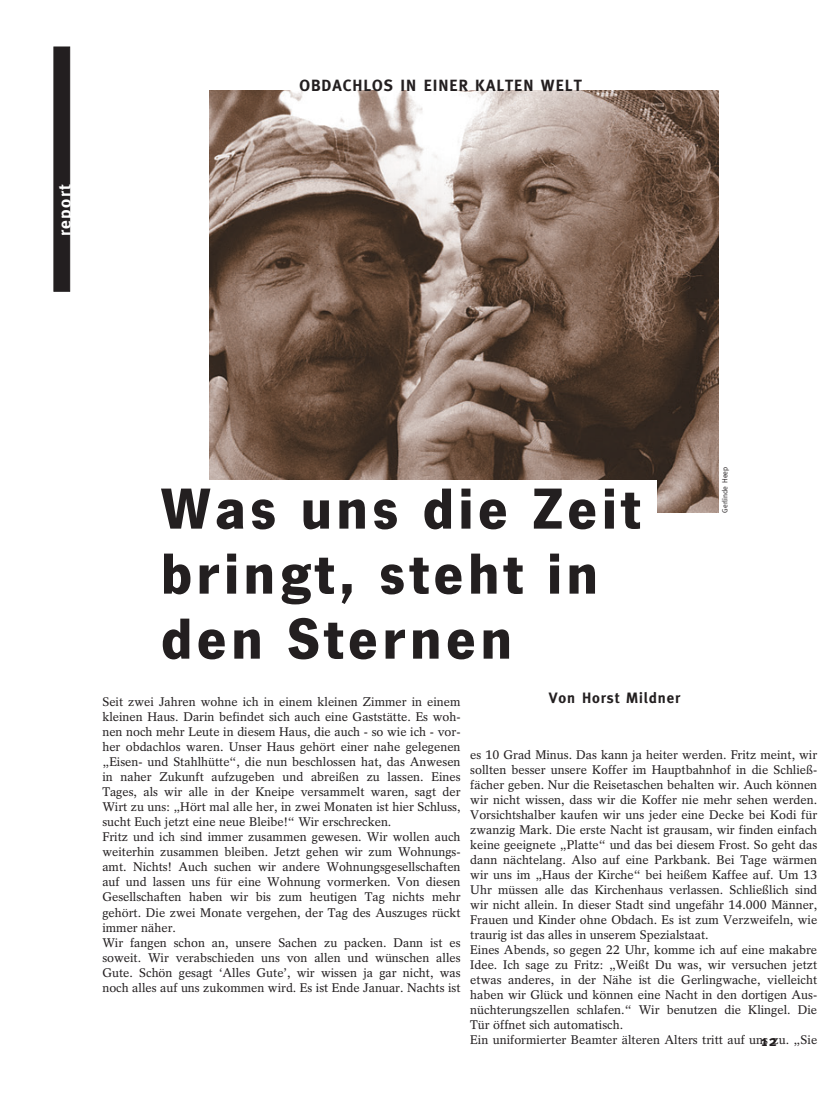
<style>
.page{position:relative;width:833px;height:1099px;background:#fff}
.page>*{position:absolute;margin:0;border:0;box-sizing:border-box;transform-origin:0 0}
.t1{font:700 60px/65px "News Got T";letter-spacing:.075em;color:#231f20}
.t2{font:700 17.5px "Meta";color:#fff}
.t3{font:700 16.25px "Meta";letter-spacing:.06em;color:#231f20}
.t4{font:700 15px "Meta";letter-spacing:.06em;color:#231f20}
.t5{font:12.5px/15px "Rotation";color:#231f20}
.t6{font:7.5px "Meta";letter-spacing:.01em;color:#231f20}
</style>
<div class="page">
<div style="left:54px;top:47px;width:16px;height:244px;background:#231f20;border:1px solid #231f20"></div>
<img style="left:209px;top:90px;width:509px;height:422px">
<div style="left:161px;top:480px;width:495px;height:185px;background:#fff"></div>
<h2 class="t2" style="left:55px;top:236px;width:53px;rotate:-90deg">report</h2>
<h3 class="t3" style="left:299px;top:76px;width:284px">OBDACHLOS IN EINER KALTEN WELT</h3>
<p class="t6" style="left:720px;top:513px;width:48px;rotate:-90deg">Gerlinde Heep</p>
<h1 class="t1" style="left:161px;top:474px;width:481px">Was uns die Zeit bringt, steht in den Sternen</h1>
<p class="t4" style="left:549px;top:688px;width:133px">Von Horst Mildner</p>
<p class="t5" style="left:102px;top:694px;width:360px">Seit zwei Jahren wohne ich in einem kleinen Zimmer in einem kleinen Haus. Darin befindet sich auch eine Gaststätte. Es woh&shy;nen noch mehr Leute in diesem Haus, die auch - so wie ich - vor&shy;her obdachlos waren. Unser Haus gehört einer nahe gelegenen „Eisen- und Stahlhütte“, die nun beschlossen hat, das Anwesen in naher Zukunft aufzugeben und abreißen zu lassen. Eines Tages, als wir alle in der Kneipe versammelt waren, sagt der Wirt zu uns: „Hört mal alle her, in zwei Monaten ist hier Schluss, sucht Euch jetzt eine neue Bleibe!“ Wir erschrecken.<br>Fritz und ich sind immer zusammen gewesen. Wir wollen auch weiterhin zusammen bleiben. Jetzt gehen wir zum Wohnungs&shy;amt. Nichts! Auch suchen wir andere Wohnungsgesellschaften auf und lassen uns für eine Wohnung vormerken. Von diesen Gesellschaften haben wir bis zum heutigen Tag nichts mehr gehört. Die zwei Monate vergehen, der Tag des Auszuges rückt immer näher.<br>Wir fangen schon an, unsere Sachen zu packen. Dann ist es soweit. Wir verabschieden uns von allen und wünschen alles Gute. Schön gesagt ‘Alles Gute’, wir wissen ja gar nicht, was noch alles auf uns zukommen wird. Es ist Ende Januar. Nachts ist</p>
<p class="t5" style="left:470px;top:747px;width:348px">es 10 Grad Minus. Das kann ja heiter werden. Fritz meint, wir sollten besser unsere Koffer im Hauptbahnhof in die Schließ&shy;fächer geben. Nur die Reisetaschen behalten wir. Auch können wir nicht wissen, dass wir die Koffer nie mehr sehen werden.<br>Vorsichtshalber kaufen wir uns jeder eine Decke bei Kodi für zwanzig Mark. Die erste Nacht ist grausam, wir finden einfach keine geeignete „Platte“ und das bei diesem Frost. So geht das dann nächtelang. Also auf eine Parkbank. Bei Tage wärmen wir uns im „Haus der Kirche“ bei heißem Kaffee auf. Um 13<br>Uhr müssen alle das Kirchenhaus verlassen. Schließlich sind wir nicht allein. In dieser Stadt sind ungefähr 14.000 Männer, Frauen und Kinder ohne Obdach. Es ist zum Verzweifeln, wie traurig ist das alles in unserem Spezialstaat.<br>Eines Abends, so gegen 22 Uhr, komme ich auf eine makabre Idee. Ich sage zu Fritz: „Weißt Du was, wir versuchen jetzt etwas anderes, in der Nähe ist die Gerlingwache, vielleicht haben wir Glück und können eine Nacht in den dortigen Aus&shy;nüchterungszellen schlafen.“ Wir benutzen die Klingel. Die Tür öffnet sich automatisch.<br>Ein uniformierter Beamter älteren Alters tritt auf uns zu. „Sie</p>
<p class="t4" style="left:761px;top:1031px;width:17px">12</p>
</div>
